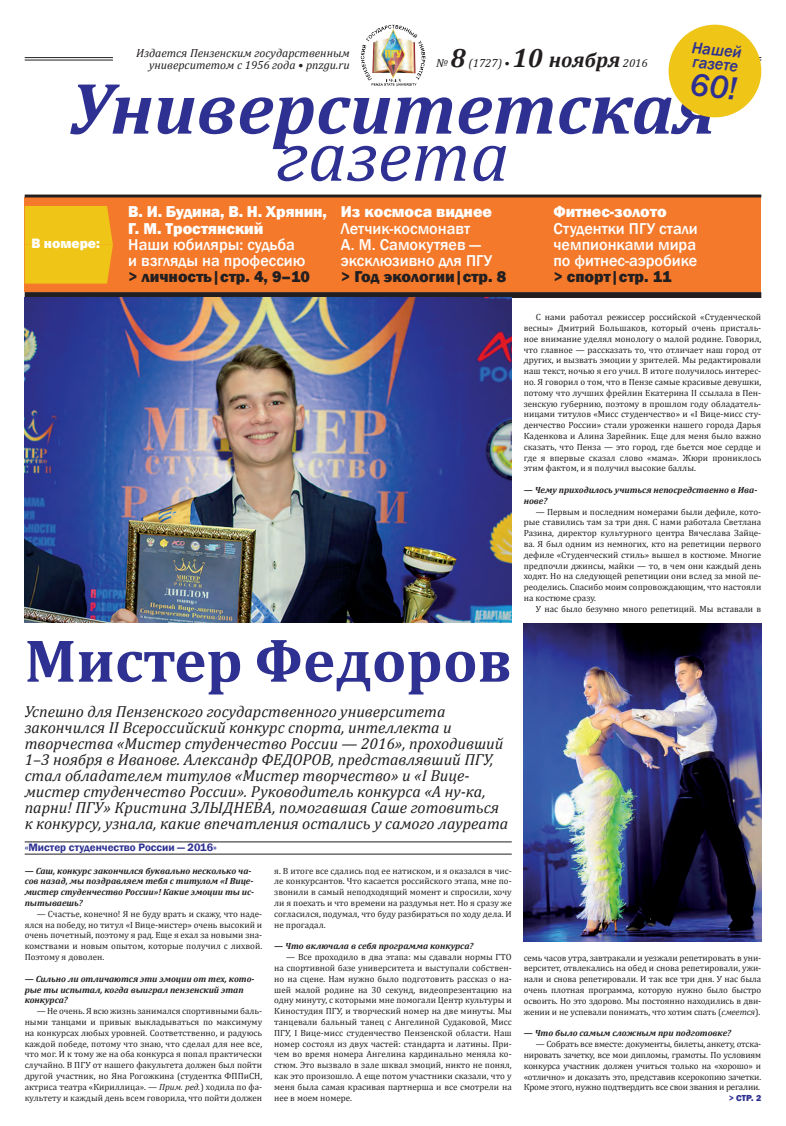
<style>
.page{position:relative;width:786px;height:1126px;background:#fff}
.page>*{position:absolute;margin:0;border:0;box-sizing:border-box;transform-origin:0 0}
.t1{font:italic 700 73.6px "Cambria";color:#2e3092}
.t2{font:italic 73.6px "Cambria";color:#2e3092}
.t3{font:700 61px "Cambria";color:#2e3092}
.t4{font:italic 700 26.5px "Cambria";color:#231f20}
.t5{font:italic 700 21px "Cambria";color:#231f20}
.t6{font:italic 500 16.5px/14px "Franklin Gothic";color:#2e3092}
.t7{font:500 16.2px/16.2px "Franklin Gothic";color:#fff}
.t8{font:800 16.2px/16.2px "Franklin Gothic";color:#fff}
.t9{font:800 16.2px "Franklin Gothic";color:#231f20}
.t10{font:italic 16px/16px "Cambria";color:#231f20}
.t11{font:800 14px "Franklin Gothic";color:#fff}
.t12{font:italic 11.8px/11.8px "Cambria";color:#231f20;text-align:right}
.t13{font:600 11px "Franklin Gothic";color:#2e3092}
.t14{font:9px/10.8px "Cambria";color:#231f20;text-align:justify}
.t15{font:italic 700 9px/10.8px "Cambria";color:#231f20}
.t16{font:800 9px "Franklin Gothic";color:#2e3092}
.s1{font-size:26.5px}
.s2{font-weight:400;font-size:11.8px}
.s3{font-style:italic}
</style>
<div class="page">
<div style="left:25px;top:197px;width:736px;height:95px;background:#f4792a"></div>
<div style="left:25px;top:206px;width:88px;height:77px;background:#efc518"></div>
<div style="left:25px;top:292px;width:736px;height:6px;background:#231f20"></div>
<hr style="left:25px;top:194px;width:736px;height:3px;background:#231f20">
<hr style="left:25px;top:60px;width:88px;height:1px;background:#231f20">
<hr style="left:25px;top:57px;width:88px;height:1px;background:#231f20">
<img style="left:360px;top:25px;width:65px;height:61px">
<hr style="left:25px;top:841px;width:486px;height:1px;background:#231f20">
<hr style="left:25px;top:853px;width:486px;height:1px;background:#231f20">
<img style="left:25px;top:298px;width:486px;height:324px">
<img style="left:523px;top:623px;width:238px;height:318px">
<svg style="left:668px;top:24px;width:94px;height:94px"></svg>
<h3 class="t12" style="left:136px;top:47px;width:215px">Издается Пензенским государственным университетом с 1956 года • pnzgu.ru</h3>
<h3 class="t12" style="left:436px;top:57px;width:13px">№</h3>
<h3 class="t4" style="left:450px;top:42px;width:17px">8</h3>
<h3 class="t12" style="left:468px;top:57px;width:43px">(1727) •</h3>
<h3 class="t5" style="left:512px;top:47px;width:137px"><span class="s1">10</span> ноября <span class="s2">2016</span></h3>
<h3 class="t6" style="left:692px;top:41px;width:52px;rotate:5deg">Нашей газете</h3>
<h1 class="t1" style="left:70px;top:64px;width:647px">Университетская</h1>
<h1 class="t2" style="left:276px;top:111px;width:234px">газета</h1>
<h3 class="t11" style="left:31px;top:235px;width:70px">В номере:</h3>
<h3 class="t8" style="left:128px;top:204px;width:200px">В. И. Будина, В. Н. Хрянин,<br>Г. М. Тростянский</h3>
<h3 class="t7" style="left:128px;top:236px;width:179px">Наши юбиляры: судьба и взгляды на профессию</h3>
<h3 class="t9" style="left:128px;top:266px;width:183px">&gt; личность|стр. 4, 9–10</h3>
<h3 class="t8" style="left:341px;top:204px;width:153px">Из космоса виднее</h3>
<h3 class="t7" style="left:341px;top:220px;width:153px">Летчик-космонавт<br>А. М. Самокутяев — эксклюзивно для ПГУ</h3>
<h3 class="t9" style="left:341px;top:266px;width:167px">&gt; Год экологии|стр. 8</h3>
<h2 class="t3" style="left:25px;top:623px;width:488px">Мистер Федоров</h2>
<p class="t10" style="left:25px;top:702px;width:485px">Успешно для Пензенского государственного университета закончился II Всероссийский конкурс спорта, интеллекта и творчества «Мистер студенчество России — 2016», проходивший 1–3 ноября в Иванове. Александр Федоров, представлявший ПГУ, стал обладателем титулов «Мистер творчество» и «I Вице&shy;мистер студенчество России». Руководитель конкурса «А ну-ка, парни! ПГУ» Кристина ЗЛЫДНЕВА, помогавшая Саше готовиться к конкурсу, узнала, какие впечатления остались у самого лауреата</p>
<p class="t15" style="left:25px;top:864px;width:231px">— Саш, конкурс закончился буквально несколько ча&shy;сов назад, мы поздравляем тебя с титулом «I Вице&shy;мистер студенчество России»! Какие эмоции ты ис&shy;пытываешь?</p>
<p class="t14" style="left:25px;top:908px;width:239px;text-indent:12px">— Счастье, конечно! Я не буду врать и скажу, что наде&shy;ялся на победу, но титул «I Вице-мистер» очень высокий и очень почетный, поэтому я рад. Еще я ехал за новыми зна&shy;комствами и новым опытом, которые получил с лихвой.<br>Поэтому я доволен.</p>
<p class="t15" style="left:25px;top:972px;width:231px">— Сильно ли отличаются эти эмоции от тех, кото&shy;рые ты испытал, когда выиграл пензенский этап конкурса?</p>
<p class="t14" style="left:25px;top:1005px;width:239px;text-indent:12px">— Не очень. Я всю жизнь занимался спортивными баль&shy;ными танцами и привык выкладываться по максимуму на конкурсах любых уровней. Соответственно, и радуюсь каждой победе, потому что знаю, что сделал для нее все, что мог. И к тому же на оба конкурса я попал практически случайно. В ПГУ от нашего факультета должен был пойти другой участник, но Яна Рогожкина (студентка ФППиСН, актриса театра «Кириллица». — <span class="s3">Прим. ред.</span>) ходила по фа&shy;культету и каждый день всем говорила, что пойти должен</p>
<p class="t13" style="left:25px;top:840px;width:194px">«Мистер студенчество России — 2016»</p>
<p class="t14" style="left:274px;top:865px;width:239px">я. В итоге все сдались под ее натиском, и я оказался в чис&shy;ле конкурсантов. Что касается российского этапа, мне по&shy;звонили в самый неподходящий момент и спросили, хочу ли я поехать и что времени на раздумья нет. Но я сразу же согласился, подумал, что буду разбираться по ходу дела. И не прогадал.</p>
<p class="t15" style="left:274px;top:940px;width:201px">— Что включала в себя программа конкурса?</p>
<p class="t14" style="left:274px;top:951px;width:239px;text-indent:12px">— Все проходило в два этапа: мы сдавали нормы ГТО на спортивной базе университета и выступали собствен&shy;но на сцене. Нам нужно было подготовить рассказ о на&shy;шей малой родине на 30 секунд, видеопрезентацию на одну минуту, с которыми мне помогали Центр культуры и Киностудия ПГУ, и творческий номер на две минуты. Мы танцевали бальный танец с Ангелиной Судаковой, Мисс ПГУ, I Вице-мисс студенчество Пензенской области. Наш номер состоял из двух частей: стандарта и латины. При&shy;чем во время номера Ангелина кардинально меняла ко&shy;стюм. Это вызвало в зале шквал эмоций, никто не понял, как это произошло. А еще потом участники сказали, что у меня была самая красивая партнерша и все смотрели на нее в моем номере.</p>
<h3 class="t8" style="left:553px;top:204px;width:115px">Фитнес-золото</h3>
<h3 class="t7" style="left:553px;top:220px;width:146px;text-align:justify">Студентки ПГУ стали чемпионками мира по фитнес-аэробике</h3>
<h3 class="t9" style="left:553px;top:266px;width:120px">&gt; спорт|стр. 11</h3>
<p class="t14" style="left:523px;top:311px;width:239px;text-indent:12px">С нами работал режиссер российской «Студенческой весны» Дмитрий Большаков, который очень присталь&shy;ное внимание уделял монологу о малой родине. Говорил, что главное — рассказать то, что отличает наш город от других, и вызвать эмоции у зрителей. Мы редактировали наш текст, ночью я его учил. В итоге получилось интерес&shy;но. Я говорил о том, что в Пензе самые красивые девушки, потому что лучших фрейлин Екатерина II ссылала в Пен&shy;зенскую губернию, поэтому в прошлом году обладатель&shy;ницами титулов «Мисс студенчество» и «I Вице-мисс сту&shy;денчество России» стали уроженки нашего города Дарья Каденкова и Алина Зарейник. Еще для меня было важно сказать, что Пенза — это город, где бьется мое сердце и где я впервые сказал слово «мама». Жюри прониклось этим фактом, и я получил высокие баллы.</p>
<p class="t15" style="left:523px;top:484px;width:235px">— Чему приходилось учиться непосредственно в Ива&shy;нове?</p>
<p class="t14" style="left:523px;top:506px;width:239px;text-indent:12px">— Первым и последним номерами были дефиле, кото&shy;рые ставились там за три дня. С нами работала Светлана Разина, директор культурного центра Вячеслава Зайце&shy;ва. Я был одним из немногих, кто на репетиции первого дефиле «Студенческий стиль» вышел в костюме. Многие предпочли джинсы, майки — то, в чем они каждый день ходят. Но на следующей репетиции они вслед за мной пе&shy;реоделись. Спасибо моим сопровождающим, что настояли на костюме сразу.</p>
<p class="t14" style="left:535px;top:603px;width:227px">У нас было безумно много репетиций. Мы вставали в</p>
<p class="t14" style="left:523px;top:952px;width:239px">семь часов утра, завтракали и уезжали репетировать в уни&shy;верситет, отвлекались на обед и снова репетировали, ужи&shy;нали и снова репетировали. И так все три дня. У нас была очень плотная программа, которую нужно было быстро освоить. Но это здорово. Мы постоянно находились в дви&shy;жении и не успевали понимать, что хотим спать (<span class="s3">смеется</span>).</p>
<p class="t15" style="left:523px;top:1027px;width:209px">— Что было самым сложным при подготовке?</p>
<p class="t14" style="left:523px;top:1038px;width:239px;text-indent:12px">— Собрать все вместе: документы, билеты, анкету, отска&shy;нировать зачетку, все мои дипломы, грамоты. По условиям конкурса участник должен учиться только на «хорошо» и «отлично» и доказать это, представив ксерокопию зачетки.<br>Кроме этого, нужно подтвердить все свои звания и регалии.</p>
<p class="t16" style="left:728px;top:1092px;width:34px">&gt; cтр. 2</p>
</div>
